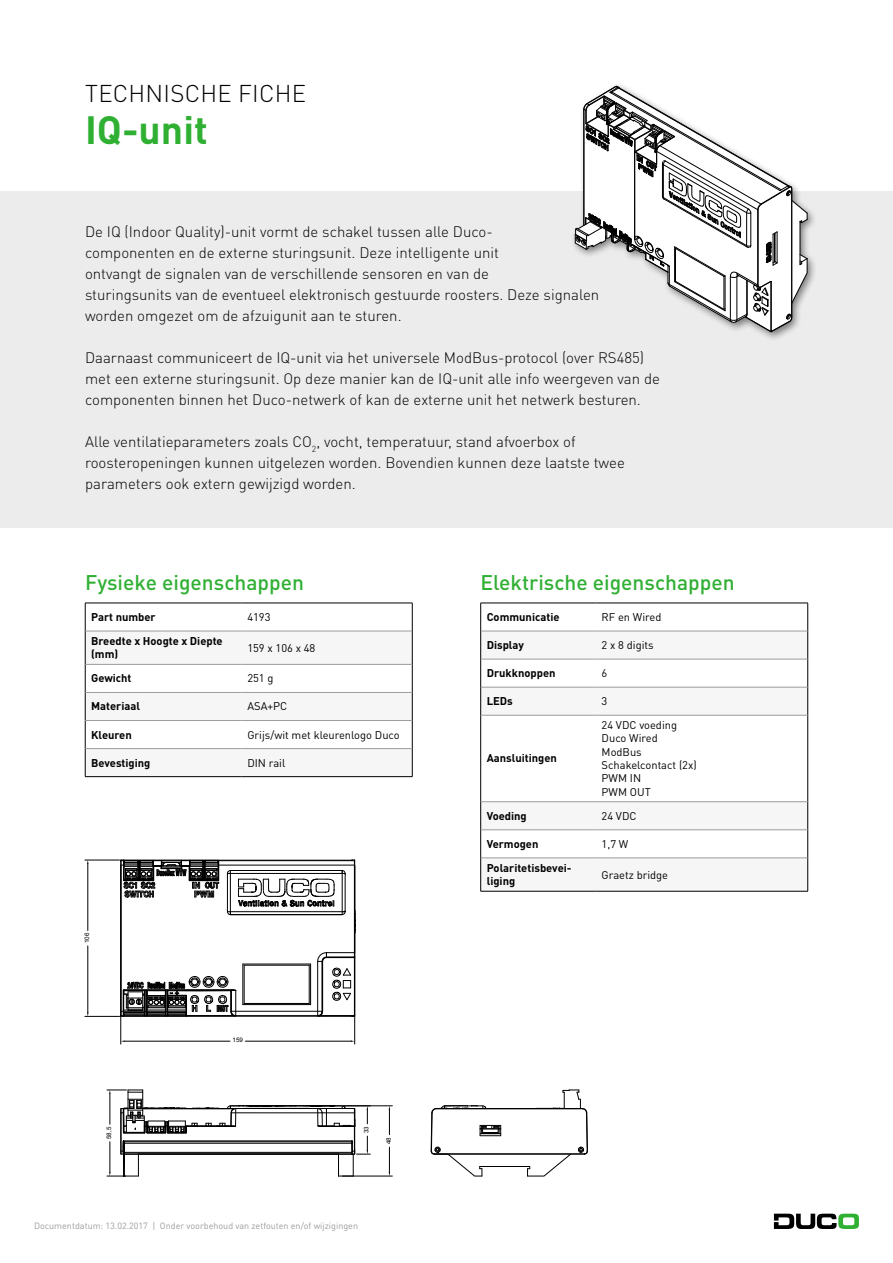
<style>
.page{position:relative;width:893px;height:1263px;background:#fff}
.page>*{position:absolute;margin:0;border:0;box-sizing:border-box;transform-origin:0 0}
.t1{font:700 39px "DINOT";color:#30b033}
.t2{font:300 24px "DINOT";letter-spacing:.01em;color:#000}
.t3{font:500 21px "DINOT";color:#30b033}
.t4{font:300 15px/21px "DINOT";color:#000}
.t5{font:11.1px/13.4px "DINOT";color:#000}
.t6{font:700 11.1px/13.4px "DINOT";color:#000}
.t7{font:9px "DINOT";color:#9c9c9d}
.t8{font:6.3px "Arial";color:#000}
</style>
<div class="page">
<svg style="left:774px;top:1213px;width:85px;height:16px"></svg>
<div style="left:0;top:192px;width:893px;height:167px;background:#ececec"></div>
<div style="left:0;top:318px;width:893px;height:125px;background:#ececec"></div>
<div style="left:0;top:402px;width:893px;height:125px;background:#ececec"></div>
<svg style="left:86px;top:604px;width:326px;height:27px"></svg>
<svg style="left:86px;top:632px;width:326px;height:144px;fill:#f6f6f6"></svg>
<hr style="left:85px;top:603px;width:156px;height:1px;background:#000">
<svg style="left:85px;top:603px;width:1px;height:28px"></svg>
<hr style="left:241px;top:603px;width:171px;height:1px;background:#000">
<svg style="left:412px;top:603px;width:1px;height:28px"></svg>
<hr style="left:85px;top:631px;width:1px;height:33px;background:#000">
<hr style="left:412px;top:631px;width:1px;height:33px;background:#000">
<svg style="left:85px;top:665px;width:1px;height:111px"></svg>
<svg style="left:412px;top:664px;width:1px;height:112px"></svg>
<hr style="left:85px;top:776px;width:156px;height:1px;background:#000">
<hr style="left:241px;top:776px;width:171px;height:1px;background:#000">
<hr style="left:85px;top:631px;width:156px;height:1px;background:#9c9c9d">
<hr style="left:241px;top:631px;width:171px;height:1px;background:#9c9c9d">
<hr style="left:85px;top:664px;width:156px;height:1px;background:#9c9c9d">
<hr style="left:241px;top:664px;width:171px;height:1px;background:#9c9c9d">
<hr style="left:85px;top:692px;width:156px;height:1px;background:#9c9c9d">
<hr style="left:241px;top:692px;width:171px;height:1px;background:#9c9c9d">
<hr style="left:85px;top:720px;width:156px;height:1px;background:#9c9c9d">
<hr style="left:241px;top:720px;width:171px;height:1px;background:#9c9c9d">
<hr style="left:85px;top:748px;width:156px;height:1px;background:#9c9c9d">
<hr style="left:241px;top:748px;width:171px;height:1px;background:#9c9c9d">
<svg style="left:481px;top:604px;width:326px;height:27px"></svg>
<svg style="left:481px;top:632px;width:326px;height:259px"></svg>
<hr style="left:480px;top:603px;width:116px;height:1px;background:#000">
<hr style="left:596px;top:603px;width:212px;height:1px;background:#000">
<svg style="left:480px;top:603px;width:1px;height:112px"></svg>
<svg style="left:807px;top:603px;width:1px;height:112px"></svg>
<hr style="left:480px;top:715px;width:1px;height:87px;background:#000">
<hr style="left:807px;top:715px;width:1px;height:87px;background:#000">
<svg style="left:480px;top:802px;width:1px;height:56px"></svg>
<svg style="left:807px;top:802px;width:1px;height:56px"></svg>
<hr style="left:480px;top:858px;width:1px;height:33px;background:#000">
<hr style="left:807px;top:858px;width:1px;height:33px;background:#000">
<hr style="left:480px;top:891px;width:116px;height:1px;background:#000">
<hr style="left:596px;top:891px;width:212px;height:1px;background:#000">
<hr style="left:481px;top:631px;width:115px;height:1px;background:#9c9c9d">
<hr style="left:596px;top:631px;width:211px;height:1px;background:#9c9c9d">
<hr style="left:481px;top:659px;width:115px;height:1px;background:#9c9c9d">
<hr style="left:596px;top:659px;width:211px;height:1px;background:#9c9c9d">
<hr style="left:481px;top:687px;width:115px;height:1px;background:#9c9c9d">
<hr style="left:596px;top:687px;width:211px;height:1px;background:#9c9c9d">
<hr style="left:481px;top:715px;width:115px;height:1px;background:#9c9c9d">
<hr style="left:596px;top:715px;width:211px;height:1px;background:#9c9c9d">
<hr style="left:481px;top:801px;width:115px;height:1px;background:#9c9c9d">
<hr style="left:596px;top:801px;width:211px;height:1px;background:#9c9c9d">
<hr style="left:481px;top:829px;width:115px;height:1px;background:#9c9c9d">
<hr style="left:596px;top:829px;width:211px;height:1px;background:#9c9c9d">
<hr style="left:481px;top:858px;width:115px;height:1px;background:#9c9c9d">
<hr style="left:596px;top:858px;width:211px;height:1px;background:#9c9c9d">
<div style="left:570px;top:82px;width:248px;height:259px;background:#000;opacity:.5"></div>
<svg style="left:575px;top:85px;width:233px;height:247px"></svg>
<svg style="left:430px;top:1089px;width:158px;height:88px"></svg>
<hr style="left:342px;top:1176px;width:50px;height:1px;background:#000">
<hr style="left:344px;top:1105px;width:48px;height:1px;background:#000">
<svg style="left:389px;top:1147px;width:1px;height:29px"></svg>
<svg style="left:389px;top:1106px;width:1px;height:29px"></svg>
<svg style="left:107px;top:859px;width:263px;height:318px"></svg>
<hr style="left:245px;top:1041px;width:106px;height:1px;background:#000">
<hr style="left:85px;top:860px;width:34px;height:1px;background:#000">
<hr style="left:85px;top:1016px;width:35px;height:1px;background:#000">
<hr style="left:88px;top:863px;width:1px;height:67px;background:#000">
<hr style="left:88px;top:946px;width:1px;height:67px;background:#000">
<h2 class="t2" style="left:85px;top:77px;width:222px">TECHNISCHE FICHE</h2>
<h1 class="t1" style="left:85px;top:104px;width:124px">IQ-unit</h1>
<p class="t4" style="left:85px;top:221px;width:516px">De IQ (Indoor Quality)-unit vormt de schakel tussen alle Duco-<br>componenten en de externe sturingsunit. Deze intelligente unit<br>ontvangt de signalen van de verschillende sensoren en van de<br>sturingsunits van de eventueel elektronisch gestuurde roosters. Deze signalen worden omgezet om de afzuigunit aan te sturen.</p>
<p class="t4" style="left:85px;top:347px;width:576px">Daarnaast communiceert de IQ-unit via het universele ModBus-protocol (over RS485) met een externe sturingsunit. Op deze manier kan de IQ-unit alle info weergeven van de componenten binnen het Duco-netwerk of kan de externe unit het netwerk besturen.</p>
<p class="t4" style="left:85px;top:431px;width:541px">Alle ventilatieparameters zoals CO<sub>2</sub>, vocht, temperatuur, stand afvoerbox of roosteropeningen kunnen uitgelezen worden. Bovendien kunnen deze laatste twee parameters ook extern gewijzigd worden.</p>
<h3 class="t3" style="left:85px;top:568px;width:220px">Fysieke eigenschappen</h3>
<p class="t6" style="left:91px;top:610px;width:66px">Part number</p>
<p class="t5" style="left:247px;top:610px;width:25px">4193</p>
<p class="t6" style="left:91px;top:634px;width:133px">Breedte x Hoogte x Diepte (mm)</p>
<p class="t5" style="left:247px;top:640px;width:70px">159 x 106 x 48</p>
<p class="t6" style="left:91px;top:671px;width:42px">Gewicht</p>
<p class="t5" style="left:247px;top:671px;width:28px">251 g</p>
<p class="t6" style="left:91px;top:699px;width:50px">Materiaal</p>
<p class="t5" style="left:247px;top:699px;width:41px">ASA+PC</p>
<p class="t6" style="left:91px;top:727px;width:42px">Kleuren</p>
<p class="t5" style="left:247px;top:727px;width:154px">Grijs/wit met kleurenlogo Duco</p>
<p class="t6" style="left:91px;top:755px;width:61px">Bevestiging</p>
<p class="t5" style="left:247px;top:755px;width:39px">DIN rail</p>
<p class="t8" style="left:83px;top:943px;width:12px;rotate:-90deg">106</p>
<p class="t8" style="left:233px;top:1037px;width:12px">159</p>
<p class="t8" style="left:105px;top:1139px;width:14px;rotate:-90deg">58,5</p>
<p class="t8" style="left:363px;top:1133px;width:8px;rotate:-90deg">33</p>
<p class="t8" style="left:385px;top:1144px;width:8px;rotate:-90deg">48</p>
<p class="t7" style="left:34px;top:1219px;width:326px">Documentdatum: 13.02.2017 | Onder voorbehoud van zetfouten en/of wijzigingen</p>
<h3 class="t3" style="left:480px;top:568px;width:256px">Elektrische eigenschappen</h3>
<p class="t6" style="left:487px;top:610px;width:74px">Communicatie</p>
<p class="t5" style="left:602px;top:610px;width:61px">RF en Wired</p>
<p class="t6" style="left:487px;top:638px;width:39px">Display</p>
<p class="t5" style="left:602px;top:638px;width:54px">2 x 8 digits</p>
<p class="t6" style="left:487px;top:666px;width:70px">Drukknoppen</p>
<p class="t5" style="left:602px;top:666px;width:7px">6</p>
<p class="t6" style="left:487px;top:694px;width:28px">LEDs</p>
<p class="t5" style="left:602px;top:694px;width:7px">3</p>
<p class="t6" style="left:487px;top:751px;width:72px">Aansluitingen</p>
<p class="t5" style="left:602px;top:718px;width:97px">24 VDC voeding<br>Duco Wired<br>ModBus<br>Schakelcontact (2x)<br>PWM IN<br>PWM OUT</p>
<p class="t6" style="left:487px;top:809px;width:42px">Voeding</p>
<p class="t5" style="left:602px;top:808px;width:36px">24 VDC</p>
<p class="t6" style="left:487px;top:837px;width:53px">Vermogen</p>
<p class="t5" style="left:602px;top:837px;width:28px">1,7 W</p>
<p class="t6" style="left:487px;top:861px;width:86px">Polaritetisbevei&shy;liging</p>
<p class="t5" style="left:602px;top:867px;width:68px">Graetz bridge</p>
</div>
